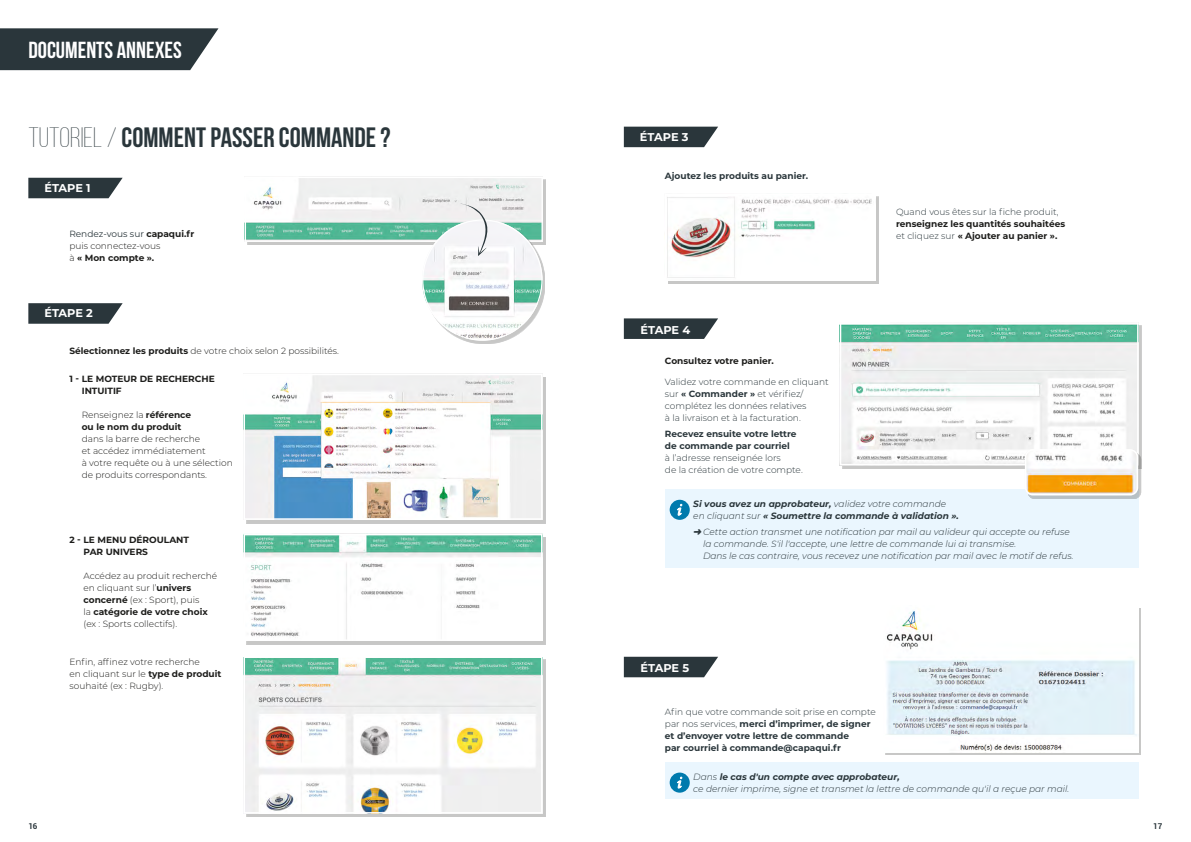
<style>
.page{position:relative;width:1191px;height:842px;background:#fff}
.page>*{position:absolute;margin:0;border:0;box-sizing:border-box;transform-origin:0 0}
.t1{font:700 28px "Bebas Neue";color:#2a363b}
.t2{font:700 23.2px "Bebas Neue";color:#fff}
.t3{font:700 11.3px "Montserrat";letter-spacing:-.005em;color:#fff}
.t4{font:300 9px/12px "Montserrat";color:#1d1d1b}
.t5{font:italic 300 9px/12px "Montserrat";color:#2a363b}
.t6{font:300 9px/12px "Montserrat";color:#2a363b}
.t7{font:700 9px/12px "Montserrat";color:#1d1d1b}
.t8{font:700 9px/12px "Montserrat";color:#2a363b}
.t9{font:italic 700 9px/12px "Montserrat";color:#2a363b}
.t10{font:9px "Montserrat";color:#2a363b}
.t11{font:700 8px "Roboto";color:#2a363b}
.s1{font-weight:300}
.s2{font-weight:700;color:#1d1d1b}
.s3{font-weight:700}
.s4{font-weight:300;color:#2a363b}
</style>
<div class="page">
<svg style="left:28px;top:303px;width:95px;height:21px;background:#3f4a4e"></svg>
<svg style="left:28px;top:178px;width:95px;height:20px;background:#3b464a"></svg>
<div style="left:246px;top:377px;width:299px;height:146px;background:#1d1d1b;opacity:.25"></div>
<img style="left:246px;top:377px;width:293px;height:140px">
<div style="left:243px;top:374px;width:299px;height:146px;border:2px solid #fff"></div>
<div style="left:246px;top:537px;width:299px;height:107px;background:#1d1d1b;opacity:.25"></div>
<img style="left:246px;top:537px;width:293px;height:101px">
<div style="left:243px;top:534px;width:299px;height:107px;border:2px solid #fff"></div>
<div style="left:246px;top:659px;width:299px;height:158px;background:#1d1d1b;opacity:.25"></div>
<img style="left:246px;top:659px;width:293px;height:152px">
<div style="left:243px;top:656px;width:299px;height:158px;border:2px solid #fff"></div>
<div style="left:247px;top:179px;width:299px;height:66px;background:#c7c7c6"></div>
<img style="left:247px;top:179px;width:294px;height:61px">
<div style="left:245px;top:177px;width:298px;height:65px;border:1px solid #fff"></div>
<div style="left:424px;top:222px;width:121px;height:121px;background:#1d1d1b;opacity:.25"></div>
<img style="left:422px;top:219px;width:120px;height:122px">
<svg style="left:460px;top:204px;width:30px;height:52px"></svg>
<svg style="left:624px;top:318px;width:94px;height:21px;background:#3d484d"></svg>
<svg style="left:624px;top:657px;width:94px;height:20px;background:#394449"></svg>
<div style="left:665px;top:490px;width:473px;height:78px;background:#eaf6fe"></div>
<div style="left:665px;top:762px;width:473px;height:37px;background:#eaf6fe"></div>
<div style="left:668px;top:197px;width:210px;height:87px;background:#1d1d1b;opacity:.25"></div>
<img style="left:667px;top:197px;width:206px;height:82px">
<div style="left:842px;top:325px;width:299px;height:143px;background:#1d1d1b;opacity:.25"></div>
<img style="left:842px;top:324px;width:294px;height:139px">
<div style="left:840px;top:322px;width:298px;height:143px;border:1px solid #fff"></div>
<div style="left:1028px;top:452px;width:113px;height:46px;background:#1d1d1b;opacity:.25"></div>
<img style="left:1025px;top:449px;width:113px;height:46px">
<div style="left:1025px;top:449px;width:113px;height:46px;border:1px solid #fff;border-radius:7px"></div>
<div style="left:669px;top:500px;width:20px;height:20px;background:#007aad;border-radius:50%"></div>
<svg style="left:677px;top:504px;width:5px;height:12px"></svg>
<div style="left:669px;top:772px;width:20px;height:21px;background:#007aad;border-radius:50%"></div>
<svg style="left:677px;top:777px;width:5px;height:11px"></svg>
<div style="left:885px;top:608px;width:256px;height:146px;background:#1d1d1b;opacity:.25"></div>
<img style="left:885px;top:608px;width:251px;height:142px">
<svg style="left:624px;top:127px;width:94px;height:20px;background:#394449"></svg>
<svg style="left:0;top:28px;width:218px;height:42px;background:#384348"></svg>
<p class="t2" style="left:28px;top:37px;width:155px">DOCUMENTS ANNEXES</p>
<p class="t1" style="left:28px;top:122px;width:364px"><span class="s1">TUTORIEL /</span> COMMENT PASSER COMMANDE ?</p>
<p class="t3" style="left:44px;top:180px;width:48px">ÉTAPE 1</p>
<p class="t10" style="left:69px;top:227px;width:127px">Rendez-vous sur <span class="s2">capaqui.fr</span></p>
<p class="t4" style="left:69px;top:239px;width:93px">puis connectez-vous à <span class="s3">« Mon compte ».</span></p>
<p class="t3" style="left:44px;top:305px;width:50px">ÉTAPE 2</p>
<p class="t4" style="left:69px;top:344px;width:271px"><span class="s3">Sélectionnez les produits</span> de votre choix selon 2 possibilités.</p>
<p class="t7" style="left:82px;top:373px;width:135px;text-indent:-12px">1 - LE MOTEUR DE RECHERCHE<br>INTUITIF</p>
<p class="t4" style="left:82px;top:409px;width:153px">Renseignez la <span class="s3">référence<br>ou le nom du produit<br></span>dans la barre de recherche<br>et accédez immédiatement<br>à votre requête ou à une sélection de produits correspondants.</p>
<p class="t7" style="left:83px;top:533px;width:107px;text-indent:-14px">2 - LE MENU DÉROULANT<br>PAR UNIVERS</p>
<p class="t4" style="left:83px;top:569px;width:135px">Accédez au produit recherché en cliquant sur l’<span class="s3">univers concerné</span> (ex : Sport), puis<br>la <span class="s3">catégorie de votre choix </span>(ex : Sports collectifs).</p>
<p class="t4" style="left:69px;top:656px;width:153px">Enfin, affinez votre recherche<br>en cliquant sur le <span class="s3">type de produit </span>souhaité (ex : Rugby).</p>
<p class="t3" style="left:640px;top:129px;width:50px">ÉTAPE 3</p>
<p class="t8" style="left:665px;top:169px;width:145px">Ajoutez les produits au panier.</p>
<p class="t3" style="left:640px;top:322px;width:51px">ÉTAPE 4</p>
<p class="t7" style="left:665px;top:355px;width:110px">Consultez votre panier.</p>
<p class="t7" style="left:896px;top:205px;width:171px"><span class="s4">Quand vous êtes sur la fiche produit, </span>renseignez les quantités souhaitées <span class="s4">et cliquez sur</span> « Ajouter au panier ».</p>
<p class="t6" style="left:665px;top:376px;width:165px">Validez votre commande en cliquant sur <span class="s3">« Commander »</span> et vérifiez/ complétez les données relatives<br>à la livraison et à la facturation.</p>
<p class="t6" style="left:665px;top:428px;width:139px"><span class="s3">Recevez ensuite votre lettre de commande par courriel<br></span>à l’adresse renseignée lors<br>de la création de votre compte.</p>
<p class="t9" style="left:693px;top:497px;width:267px">Si vous avez un approbateur, <span class="s1">validez votre commande en cliquant sur</span> « Soumettre la commande à validation ».</p>
<p class="t5" style="left:703px;top:525px;width:372px;text-indent:-10px">➜ Cette action transmet une notification par mail au valideur qui accepte ou refuse la commande. S'il l'accepte, une lettre de commande lui ai transmise.<br>Dans le cas contraire, vous recevez une notification par mail avec le motif de refus.</p>
<p class="t3" style="left:640px;top:660px;width:50px">ÉTAPE 5</p>
<p class="t8" style="left:665px;top:705px;width:212px"><span class="s1">Afin que votre commande soit prise en compte par nos services,</span> merci d’imprimer, de signer et d’envoyer votre lettre de commande<br>par courriel à commande@capaqui.fr</p>
<p class="t5" style="left:693px;top:770px;width:377px">Dans <span class="s3">le cas d'un compte avec approbateur,<br></span>ce dernier imprime, signe et transmet la lettre de commande qu'il a reçue par mail.</p>
<p class="t11" style="left:28px;top:820px;width:11px">16</p>
<p class="t11" style="left:1153px;top:820px;width:11px">17</p>
</div>
